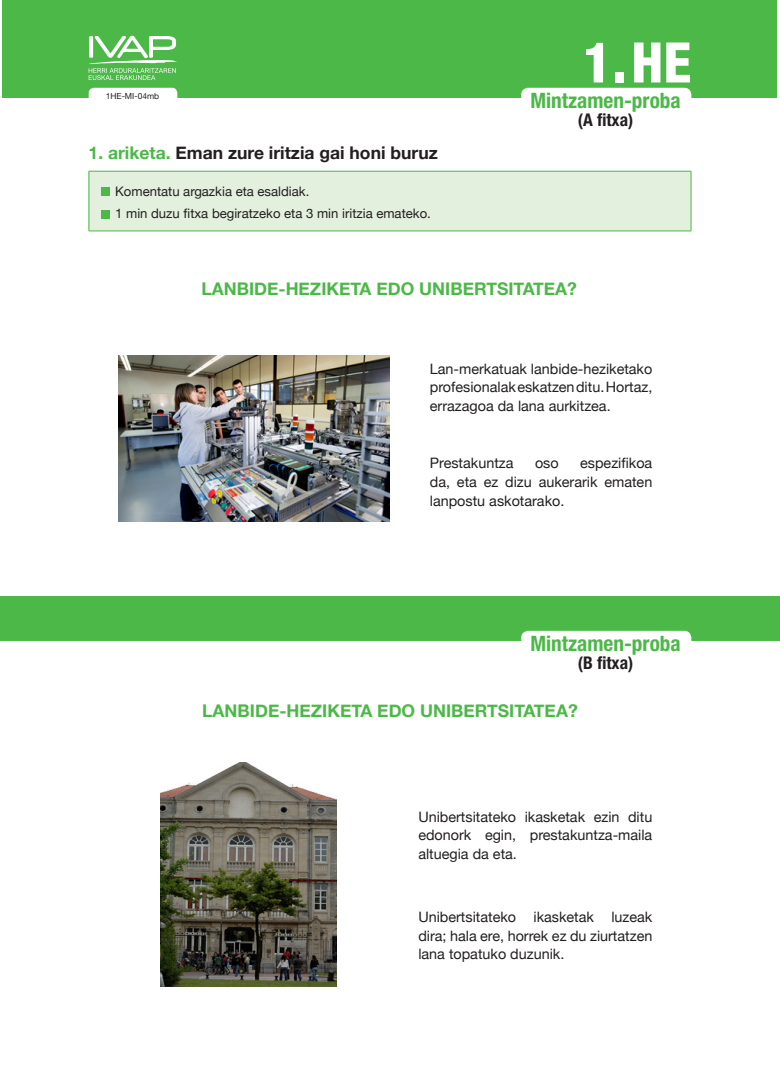
<style>
.page{position:relative;width:780px;height:1088px;background:#fff}
.page>*{position:absolute;margin:0;border:0;box-sizing:border-box;transform-origin:0 0}
.t1{font:800 condensed 56px "Helvetica Neue LT Pro";color:#fff}
.t2{font:700 condensed 21.25px "Helvetica Neue LT Pro";color:#4cb848}
.Gaia{font:700 17.5px "Helvetica Neue";color:#4cb848}
.AriketaIzenburua{font:700 17.5px "Helvetica Neue";color:#231f20}
.t3{font:700 condensed 17.5px "Helvetica Neue LT Pro";color:#231f20}
.Esaldia{font:14.38px/18.8px "Helvetica Neue";color:#231f20;text-align:justify}
.Ariketenazalpena{font:13.12px "Helvetica Neue";color:#231f20}
.t4{font:8.38px "Helvetica Neue";color:#231f20}
.s1{color:#4cb848}
</style>
<div class="page">
<div style="left:2px;top:0;width:774px;height:97px;background:#4cb848"></div>
<svg style="left:89px;top:36px;width:88px;height:44px"></svg>
<div style="left:89px;top:88px;width:88px;height:16px;background:#fff;border-radius:5px"></div>
<div style="left:521px;top:88px;width:170px;height:40px;background:#fff;border-radius:7px"></div>
<div style="left:0;top:596px;width:780px;height:44px;background:#4cb848"></div>
<div style="left:521px;top:631px;width:170px;height:40px;background:#fff;border-radius:7px"></div>
<div style="left:89px;top:171px;width:602px;height:60px;background:#e3f0de"></div>
<hr style="left:89px;top:171px;width:602px;height:1px;background:#4cb848">
<hr style="left:89px;top:172px;width:1px;height:59px;background:#4cb848">
<hr style="left:690px;top:172px;width:1px;height:59px;background:#4cb848">
<hr style="left:89px;top:231px;width:602px;height:1px;background:#4cb848">
<div style="left:101px;top:187px;width:9px;height:9px;background:#4cb848"></div>
<div style="left:101px;top:210px;width:9px;height:8px;background:#4cb848"></div>
<img style="left:160px;top:762px;width:176px;height:224px">
<img style="left:118px;top:355px;width:271px;height:167px">
<h1 class="t1" style="left:582px;top:28px;width:110px">1.HE</h1>
<p class="t4" style="left:106px;top:91px;width:55px">1HE-MI-04mb</p>
<h2 class="t2" style="left:530px;top:88px;width:152px">Mintzamen-proba</h2>
<p class="t3" style="left:578px;top:109px;width:57px">(A fitxa)</p>
<p class="AriketaIzenburua" style="left:89px;top:142px;width:350px"><span class="s1">1. ariketa.</span> Eman zure iritzia gai honi buruz</p>
<p class="Ariketenazalpena" style="left:115px;top:184px;width:196px">Komentatu argazkia eta esaldiak.</p>
<p class="Ariketenazalpena" style="left:115px;top:206px;width:317px">1 min duzu fitxa begiratzeko eta 3 min iritzia emateko.</p>
<p class="Gaia" style="left:201px;top:278px;width:377px">LANBIDE-HEZIKETA EDO UNIBERTSITATEA?</p>
<p class="Esaldia" style="left:430px;top:359px;width:224px">Lan-merkatuak lanbide-heziketako profesionalak eskatzen ditu. Hortaz, errazagoa da lana aurkitzea.</p>
<p class="Esaldia" style="left:430px;top:454px;width:224px;text-indent:150px">espezifikoa da, eta ez dizu aukerarik ematen lanpostu askotarako.</p>
<p class="Esaldia" style="left:430px;top:454px;width:85px">Prestakuntza</p>
<p class="Esaldia" style="left:535px;top:454px;width:25px">oso</p>
<h2 class="t2" style="left:530px;top:631px;width:152px">Mintzamen-proba</h2>
<p class="t3" style="left:578px;top:652px;width:57px">(B fitxa)</p>
<p class="Gaia" style="left:202px;top:699px;width:377px">LANBIDE-HEZIKETA EDO UNIBERTSITATEA?</p>
<p class="Esaldia" style="left:418px;top:807px;width:235px">Unibertsitateko ikasketak ezin ditu edonork egin, prestakuntza-maila altuegia da eta.</p>
<p class="Esaldia" style="left:418px;top:907px;width:235px">Unibertsitateko ikasketak luzeak dira; hala ere, horrek ez du ziurtatzen lana topatuko duzunik.</p>
</div>
